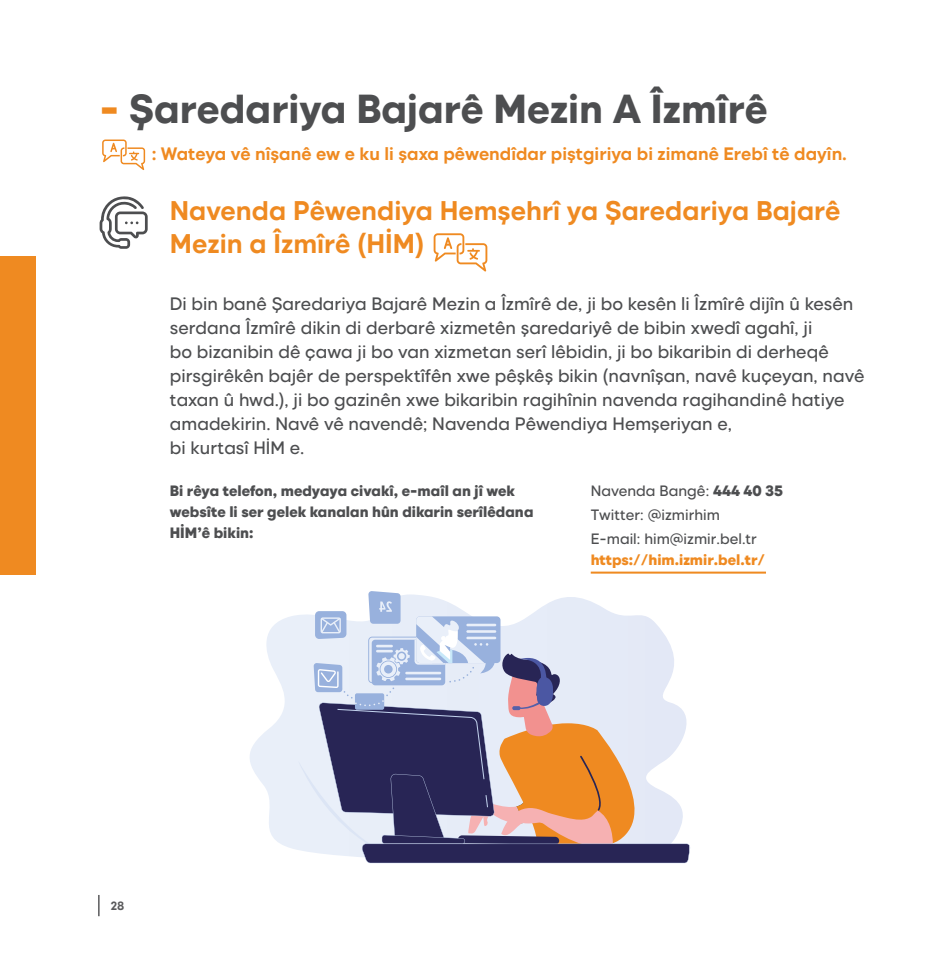
<style>
.page{position:relative;width:949px;height:961px;background:#fff}
.page>*{position:absolute;margin:0;border:0;box-sizing:border-box;transform-origin:0 0}
.BÜYÜK_BASLIK{font:800 40.5px "Izmir";color:#4d4e50}
.ARA_BASLIK_KIRMIZI{font:700 27px/33px "Izmir";color:#ef8a21}
.ARA_BASLIK_KIRMIZI-2{font:500 18px/24px "Izmir";color:#4d4e50}
.ARA_BASLIK_KIRMIZI-3{font:700 18px "Izmir";color:#ef8a21}
.t1{font:800 15px/21px "Izmir";color:#4d4e50}
.ARA_BASLIK_KIRMIZI-4{font:500 15px "Izmir";color:#4d4e50}
.t2{font:800 15px "Izmir";color:#ef8a21}
.t3{font:700 12px "Izmir";color:#5a5a5c}
.s1{color:#ef8a21}
.s2{font-weight:800}
</style>
<div class="page">
<hr style="left:98px;top:895px;width:2px;height:21px;background:#5a5a5c">
<div style="left:0;top:256px;width:36px;height:319px;background:#ef8a21"></div>
<svg style="left:100px;top:196px;width:48px;height:53px"></svg>
<hr style="left:590px;top:572px;width:175px;height:2px;background:#ef8a21">
<svg style="left:250px;top:614px;width:63px;height:239px"></svg>
<div style="left:298px;top:761px;width:79px;height:88px;background:#e9eff9"></div>
<svg style="left:313px;top:591px;width:377px;height:272px"></svg>
<svg style="left:102px;top:140px;width:43px;height:30px"></svg>
<svg style="left:433px;top:233px;width:54px;height:39px"></svg>
<p class="BÜYÜK_BASLIK" style="left:100px;top:79px;width:669px"><span class="s1">-</span> Şaredariya Bajarê Mezin A Îzmîrê</p>
<p class="ARA_BASLIK_KIRMIZI-3" style="left:152px;top:141px;width:696px">: Wateya vê nîşanê ew e ku li şaxa pêwendîdar piştgiriya bi zimanê Erebî tê dayîn.</p>
<p class="ARA_BASLIK_KIRMIZI" style="left:170px;top:193px;width:672px">Navenda Pêwendiya Hemşehrî ya Şaredariya Bajarê<br>Mezin a Îzmîrê (HİM)</p>
<p class="ARA_BASLIK_KIRMIZI-2" style="left:170px;top:291px;width:696px">Di bin banê Şaredariya Bajarê Mezin a Îzmîrê de, ji bo kesên li Îzmîrê dijîn û kesên serdana Îzmîrê dikin di derbarê xizmetên şaredariyê de bibin xwedî agahî, ji<br>bo bizanibin dê çawa ji bo van xizmetan serî lêbidin, ji bo bikaribin di derheqê pirsgirêkên bajêr de perspektîfên xwe pêşkêş bikin (navnîşan, navê kuçeyan, navê taxan û hwd.), ji bo gazinên xwe bikaribin ragihînin navenda ragihandinê hatiye amadekirin. Navê vê navendê; Navenda Pêwendiya Hemşeriyan e,</p>
<p class="ARA_BASLIK_KIRMIZI-2" style="left:170px;top:435px;width:136px">bi kurtasî HİM e.</p>
<p class="ARA_BASLIK_KIRMIZI-4" style="left:590px;top:479px;width:194px">Navenda Bangê: <span class="s2">444 40 35</span></p>
<p class="ARA_BASLIK_KIRMIZI-4" style="left:590px;top:503px;width:131px">Twitter: @izmirhim</p>
<p class="ARA_BASLIK_KIRMIZI-4" style="left:590px;top:527px;width:168px">E-mail: him@izmir.bel.tr</p>
<p class="t2" style="left:590px;top:548px;width:176px">https://him.izmir.bel.tr/</p>
<p class="t1" style="left:170px;top:479px;width:365px">Bi rêya telefon, medyaya civakî, e-maîl an jî wek websîte li ser gelek kanalan hûn dikarin serîlêdana<br>HİM’ê bikin:</p>
<p class="t3" style="left:111px;top:897px;width:15px">28</p>
</div>
